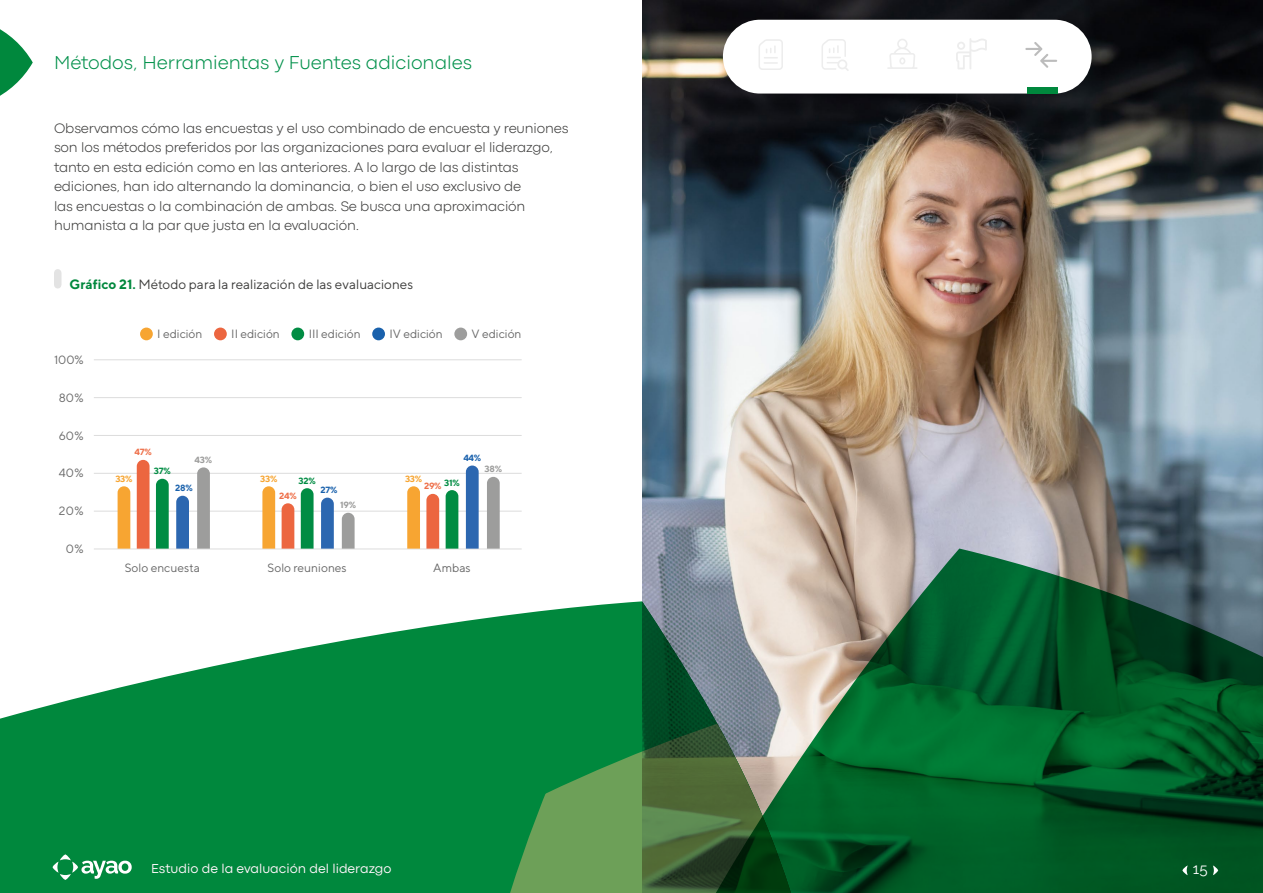
<style>
.page{position:relative;width:1263px;height:893px;background:#fff}
.page>*{position:absolute;margin:0;border:0;box-sizing:border-box;transform-origin:0 0}
.t1{font:300 19.5px "Codec Pro";color:#00904a}
.t2{font:15px "Raleway";color:#fff}
.t3{font:300 14.25px/19.5px "Codec Pro";letter-spacing:-.01em;color:#3c3c3b}
.t4{font:13.5px "TT Norms";color:#3c3c3b}
.t5{font:13.5px "Codec Pro News";color:#fff}
.t6{font:12px "TT Norms";color:#676767}
.t7{font:700 9px "TT Norms";color:#f7a532}
.t8{font:700 9px "TT Norms";color:#ee6f49}
.t9{font:700 9px "TT Norms";color:#008c43}
.t10{font:700 9px "TT Norms";color:#1961ac}
.t11{font:700 9px "TT Norms";color:#9d9d9c}
.s1{font-weight:700;color:#00883d}
</style>
<div class="page">
<img style="left:642px;top:0;width:621px;height:601px">
<div style="left:723px;top:20px;width:368px;height:74px;background:#fff;border-radius:37px"></div>
<hr style="left:94px;top:511px;width:428px;height:1px;background:#dcdcdc">
<hr style="left:94px;top:435px;width:428px;height:1px;background:#dcdcdc">
<hr style="left:94px;top:473px;width:428px;height:1px;background:#dcdcdc">
<hr style="left:94px;top:397px;width:428px;height:1px;background:#dcdcdc">
<hr style="left:94px;top:359px;width:428px;height:1px;background:#dcdcdc">
<hr style="left:94px;top:549px;width:428px;height:1px;background:#dcdcdc">
<svg style="left:118px;top:486px;width:12px;height:63px"></svg>
<svg style="left:156px;top:479px;width:13px;height:70px"></svg>
<svg style="left:176px;top:496px;width:13px;height:53px"></svg>
<svg style="left:197px;top:467px;width:13px;height:82px"></svg>
<svg style="left:137px;top:460px;width:13px;height:89px"></svg>
<svg style="left:262px;top:486px;width:13px;height:63px"></svg>
<svg style="left:301px;top:488px;width:13px;height:61px"></svg>
<svg style="left:321px;top:498px;width:13px;height:51px"></svg>
<svg style="left:342px;top:513px;width:13px;height:36px"></svg>
<svg style="left:282px;top:503px;width:12px;height:46px"></svg>
<svg style="left:407px;top:486px;width:13px;height:63px"></svg>
<svg style="left:446px;top:490px;width:12px;height:59px"></svg>
<svg style="left:466px;top:466px;width:13px;height:83px"></svg>
<svg style="left:487px;top:477px;width:13px;height:72px"></svg>
<svg style="left:426px;top:494px;width:13px;height:55px"></svg>
<div style="left:291px;top:328px;width:13px;height:12px;background:#008c43;border-radius:50%"></div>
<div style="left:372px;top:328px;width:13px;height:12px;background:#1961ac;border-radius:50%"></div>
<div style="left:140px;top:328px;width:13px;height:12px;background:#f7a532;border-radius:50%"></div>
<div style="left:214px;top:328px;width:13px;height:12px;background:#ec6640;border-radius:50%"></div>
<div style="left:454px;top:328px;width:13px;height:12px;background:#9d9d9c;border-radius:50%"></div>
<svg style="left:0;top:29px;width:33px;height:67px"></svg>
<div style="left:54px;top:273px;width:8px;height:12px;background:#e3e3e3"></div>
<svg style="left:0;top:617px;width:488px;height:276px;fill:#00883d"></svg>
<svg style="left:488px;top:601px;width:217px;height:292px;background:#16834a"></svg>
<svg style="left:510px;top:718px;width:195px;height:175px;background:#408645"></svg>
<svg style="left:52px;top:854px;width:80px;height:26px"></svg>
<svg style="left:705px;top:549px;width:558px;height:344px;background:#2e6d47"></svg>
<svg style="left:1025px;top:42px;width:32px;height:26px"></svg>
<svg style="left:956px;top:38px;width:31px;height:31px"></svg>
<svg style="left:888px;top:39px;width:29px;height:30px"></svg>
<svg style="left:822px;top:39px;width:27px;height:32px"></svg>
<div style="left:1027px;top:87px;width:30px;height:7px;background:#00883d"></div>
<svg style="left:759px;top:39px;width:24px;height:31px"></svg>
<svg style="left:1213px;top:865px;width:5px;height:10px"></svg>
<svg style="left:1182px;top:865px;width:6px;height:10px"></svg>
<h1 class="t1" style="left:54px;top:51px;width:420px">Métodos, Herramientas y Fuentes adicionales</h1>
<p class="t3" style="left:54px;top:118px;width:516px">Observamos cómo las encuestas y el uso combinado de encuesta y reuniones son los métodos preferidos por las organizaciones para evaluar el liderazgo, tanto en esta edición como en las anteriores. A lo largo de las distintas ediciones, han ido alternando la dominancia, o bien el uso exclusivo de<br>las encuestas o la combinación de ambas. Se busca una aproximación humanista a la par que justa en la evaluación.</p>
<p class="t4" style="left:70px;top:276px;width:345px"><span class="s1">Gráfico 21.</span> Método para la realización de las evaluaciones</p>
<p class="t6" style="left:54px;top:352px;width:31px">100%</p>
<p class="t6" style="left:59px;top:390px;width:26px">80%</p>
<p class="t6" style="left:59px;top:428px;width:26px">60%</p>
<p class="t6" style="left:59px;top:466px;width:26px">40%</p>
<p class="t6" style="left:59px;top:503px;width:26px">20%</p>
<p class="t6" style="left:66px;top:541px;width:19px">0%</p>
<p class="t6" style="left:157px;top:327px;width:47px">I edición</p>
<p class="t6" style="left:231px;top:327px;width:50px">II edición</p>
<p class="t6" style="left:309px;top:327px;width:54px">III edición</p>
<p class="t6" style="left:389px;top:327px;width:55px">IV edición</p>
<p class="t6" style="left:472px;top:327px;width:51px">V edición</p>
<p class="t8" style="left:135px;top:447px;width:19px">47%</p>
<p class="t11" style="left:195px;top:454px;width:19px">43%</p>
<p class="t10" style="left:463px;top:452px;width:19px">44%</p>
<p class="t7" style="left:115px;top:473px;width:19px">33%</p>
<p class="t9" style="left:154px;top:465px;width:18px">37%</p>
<p class="t10" style="left:175px;top:482px;width:19px">28%</p>
<p class="t7" style="left:260px;top:473px;width:19px">33%</p>
<p class="t9" style="left:299px;top:475px;width:19px">32%</p>
<p class="t8" style="left:279px;top:490px;width:19px">24%</p>
<p class="t10" style="left:320px;top:484px;width:18px">27%</p>
<p class="t7" style="left:405px;top:473px;width:19px">33%</p>
<p class="t9" style="left:444px;top:477px;width:17px">31%</p>
<p class="t8" style="left:424px;top:480px;width:19px">29%</p>
<p class="t11" style="left:485px;top:464px;width:19px">38%</p>
<p class="t11" style="left:340px;top:499px;width:18px">19%</p>
<p class="t6" style="left:125px;top:560px;width:77px">Solo encuesta</p>
<p class="t6" style="left:268px;top:560px;width:81px">Solo reuniones</p>
<p class="t6" style="left:433px;top:560px;width:39px">Ambas</p>
<p class="t5" style="left:151px;top:860px;width:242px">Estudio de la evaluación del liderazgo</p>
<p class="t2" style="left:1193px;top:860px;width:16px">15</p>
</div>
